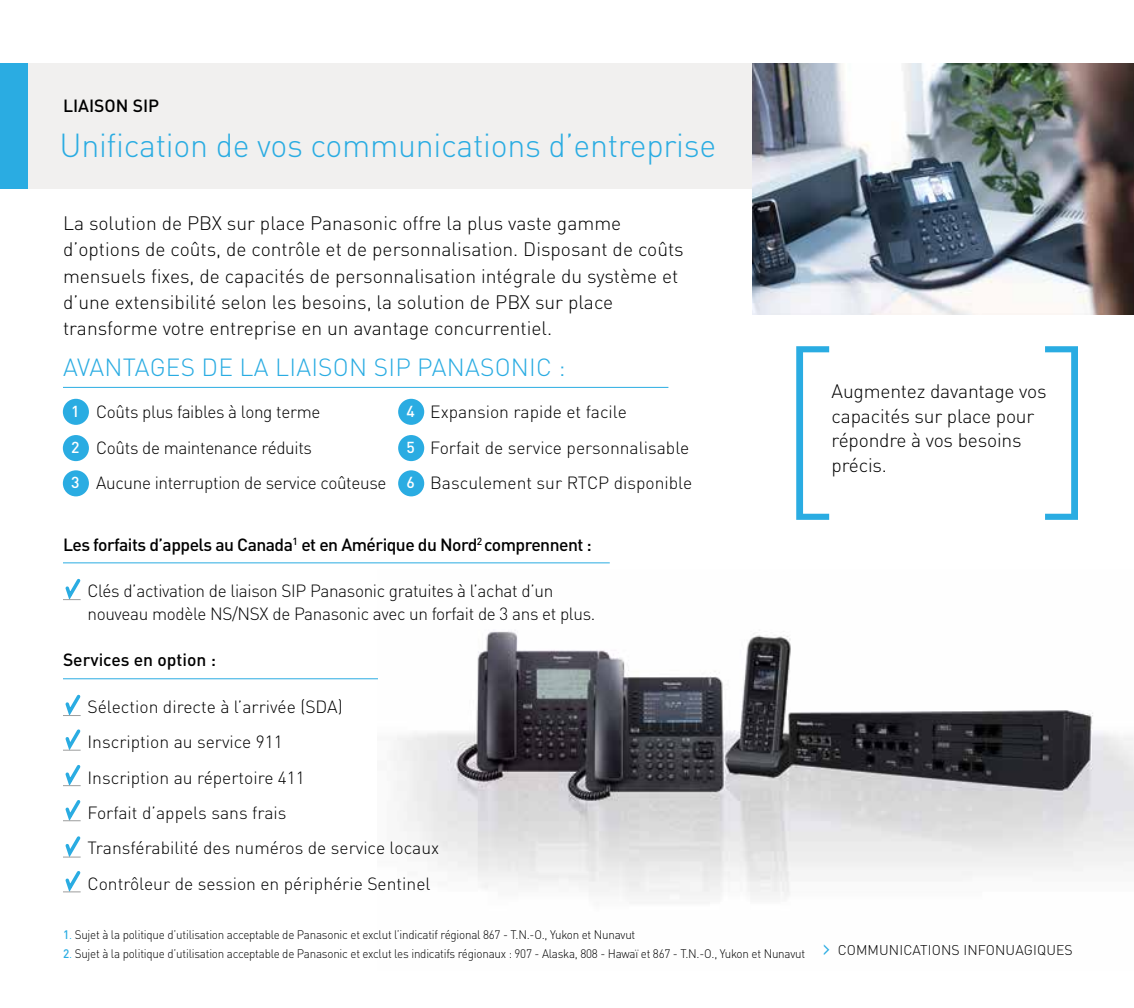
<style>
.page{position:relative;width:1134px;height:1008px;background:#fff}
.page>*{position:absolute;margin:0;border:0;box-sizing:border-box;transform-origin:0 0}
.t1{font:300 32.9px "DINOT";letter-spacing:-.01em;color:#2aace2}
.t2{font:300 24.5px "DINOT";letter-spacing:.01em;color:#2aace2}
.t3{font:300 19.25px/26.2px "DINOT";color:#000}
.t4{font:300 17.5px/35.4px "DINOT";letter-spacing:-.005em;color:#000}
.t5{font:500 17.5px "DINOT";letter-spacing:-.03em;color:#000}
.t6{font:500 17.5px "DINOT";color:#000}
.t7{font:500 15.75px "DINOT";color:#fff}
.t8{font:300 14px "DINOT";letter-spacing:.01em;color:#000}
.t9{font:300 12.25px "DINOT";letter-spacing:-.02em;color:#000;scale:.95 1}
.s1{font-weight:500;color:#2aace2}
.s2{color:#00aeef}
.s3{font-size:27.3px;color:#2aace2}
</style>
<div class="page">
<img style="left:377px;top:631px;width:757px;height:266px">
<svg style="left:63px;top:578px;width:18px;height:23px"></svg>
<svg style="left:63px;top:694px;width:18px;height:22px"></svg>
<svg style="left:63px;top:836px;width:18px;height:22px"></svg>
<svg style="left:63px;top:729px;width:18px;height:22px"></svg>
<svg style="left:63px;top:871px;width:18px;height:22px"></svg>
<svg style="left:63px;top:765px;width:18px;height:22px"></svg>
<svg style="left:63px;top:800px;width:18px;height:22px"></svg>
<hr style="left:63px;top:563px;width:547px;height:1px;background:#2aace2">
<hr style="left:63px;top:678px;width:315px;height:1px;background:#2aace2">
<hr style="left:63px;top:387px;width:605px;height:1px;background:#2aace2">
<div style="left:0;top:63px;width:1134px;height:126px;background:#f1f0ef"></div>
<div style="left:0;top:63px;width:27px;height:126px;background:#2aace2"></div>
<svg style="left:796px;top:346px;width:33px;height:174px"></svg>
<svg style="left:1045px;top:346px;width:33px;height:174px"></svg>
<img style="left:753px;top:63px;width:381px;height:252px">
<div style="left:63px;top:399px;width:26px;height:26px;background:#2aace2;border-radius:50%"></div>
<div style="left:398px;top:399px;width:26px;height:26px;background:#2aace2;border-radius:50%"></div>
<div style="left:63px;top:435px;width:26px;height:26px;background:#2aace2;border-radius:50%"></div>
<div style="left:398px;top:435px;width:26px;height:26px;background:#2aace2;border-radius:50%"></div>
<div style="left:63px;top:470px;width:26px;height:26px;background:#2aace2;border-radius:50%"></div>
<div style="left:398px;top:470px;width:26px;height:26px;background:#2aace2;border-radius:50%"></div>
<p class="t6" style="left:63px;top:95px;width:98px">LIAISON SIP</p>
<h1 class="t1" style="left:60px;top:125px;width:658px">Unification de vos communications d’entreprise</h1>
<p class="t3" style="left:63px;top:210px;width:622px">La solution de PBX sur place Panasonic offre la plus vaste gamme d’options de coûts, de contrôle et de personnalisation. Disposant de coûts mensuels fixes, de capacités de personnalisation intégrale du système et d’une extensibilité selon les besoins, la solution de PBX sur place transforme votre entreprise en un avantage concurrentiel.</p>
<h2 class="t2" style="left:63px;top:352px;width:504px">AVANTAGES DE LA LIAISON SIP PANASONIC :</h2>
<p class="t7" style="left:71px;top:401px;width:10px">1</p>
<p class="t7" style="left:407px;top:401px;width:10px">4</p>
<p class="t7" style="left:71px;top:437px;width:10px">2</p>
<p class="t7" style="left:407px;top:437px;width:10px">5</p>
<p class="t7" style="left:71px;top:473px;width:10px">3</p>
<p class="t7" style="left:407px;top:473px;width:10px">6</p>
<p class="t4" style="left:96px;top:394px;width:292px">Coûts plus faibles à long terme<br>Coûts de maintenance réduits<br>Aucune interruption de service coûteuse</p>
<p class="t4" style="left:430px;top:394px;width:264px">Expansion rapide et facile<br>Forfait de service personnalisable<br>Basculement sur RTCP disponible</p>
<p class="t5" style="left:63px;top:533px;width:530px">Les forfaits d’appels au Canada<sup>1</sup> et en Amérique du Nord<sup>2</sup> comprennent :</p>
<p class="t4" style="left:88px;top:579px;width:509px;line-height:22.8px">Clés d’activation de liaison SIP Panasonic gratuites à l’achat d’un nouveau modèle NS/NSX de Panasonic avec un forfait de 3 ans et plus.</p>
<p class="t6" style="left:63px;top:649px;width:154px">Services en option :</p>
<p class="t4" style="left:88px;top:689px;width:353px">Sélection directe à l’arrivée (SDA)<br>Inscription au service 911<br>Inscription au répertoire 411<br>Forfait d’appels sans frais<br>Transférabilité des numéros de service locaux Contrôleur de session en périphérie Sentinel</p>
<p class="t9" style="left:63px;top:927px;width:604px"><span class="s1">1</span><span class="s2">.</span> Sujet à la politique d’utilisation acceptable de Panasonic et exclut l’indicatif régional 867 - T.N.-O., Yukon et Nunavut</p>
<p class="t9" style="left:63px;top:946px;width:783px"><span class="s1">2</span><span class="s2">.</span> Sujet à la politique d’utilisation acceptable de Panasonic et exclut les indicatifs régionaux : 907 - Alaska, 808 - Hawaï et 867 - T.N.-O., Yukon et Nunavut</p>
<p class="t3" style="left:832px;top:379px;width:216px;line-height:24.5px">Augmentez davantage vos capacités sur place pour répondre à vos besoins précis.</p>
<p class="t8" style="left:822px;top:941px;width:252px"><span class="s3">›</span> COMMUNICATIONS INFONUAGIQUES</p>
</div>
